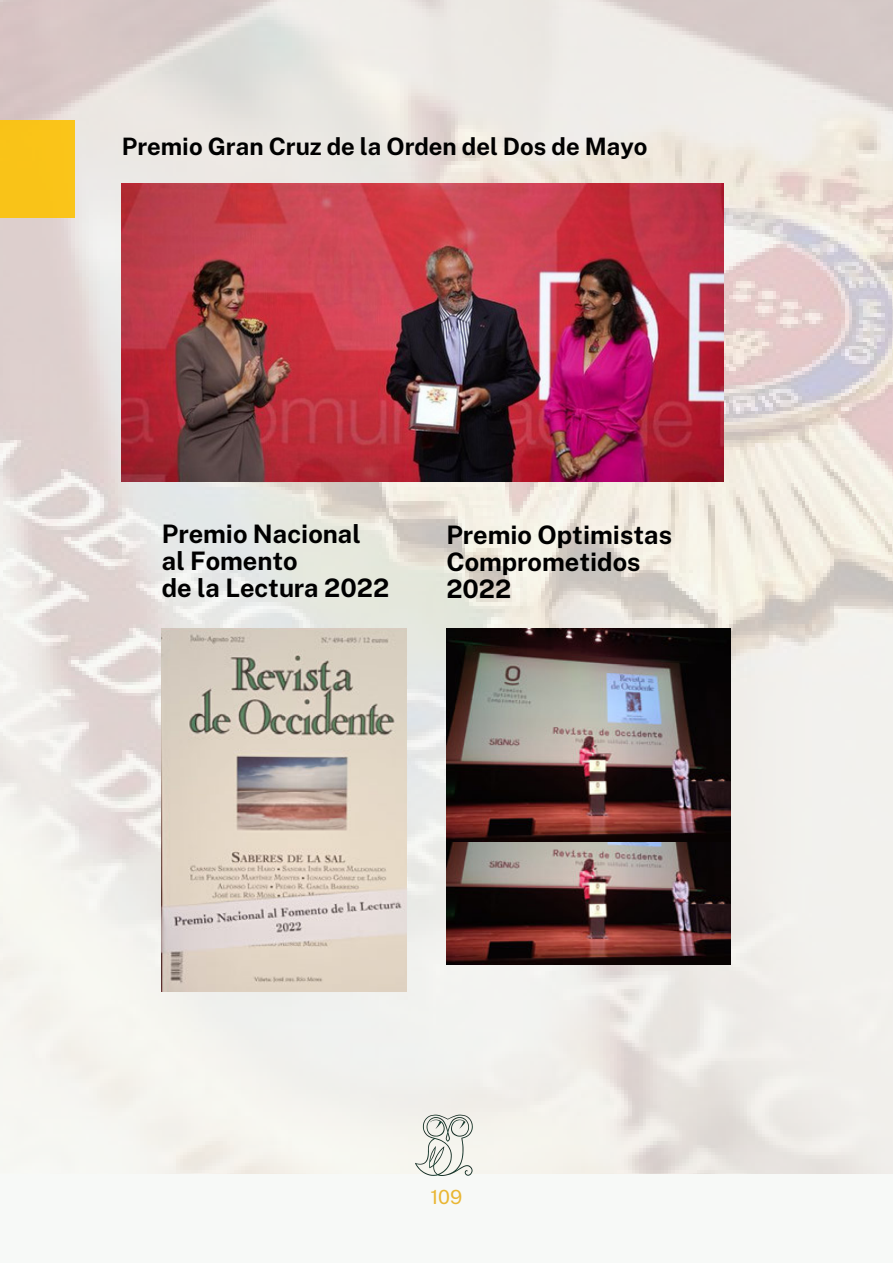
<style>
.page{position:relative;width:893px;height:1264px;background:#fff}
.page>*{position:absolute;margin:0;border:0;box-sizing:border-box;transform-origin:0 0}
.t1{font:700 25.5px/27px "Public Sans";color:#000}
.t2{font:700 24px "Public Sans";color:#000}
.t3{font:19.5px "Public Sans";color:#e9b632}
</style>
<div class="page">
<div style="left:0;top:0;width:892px;height:1262px;background:#f7f9f7"></div>
<img style="left:0;top:0;width:892px;height:1173px">
<div style="left:0;top:120px;width:75px;height:98px;background:#f9c318"></div>
<img style="left:122px;top:184px;width:601px;height:297px">
<img style="left:162px;top:628px;width:245px;height:363px">
<img style="left:446px;top:841px;width:284px;height:123px">
<img style="left:446px;top:628px;width:284px;height:213px">
<img style="left:413px;top:1114px;width:67px;height:62px">
<p class="t2" style="left:122px;top:132px;width:527px">Premio Gran Cruz de la Orden del Dos de Mayo</p>
<p class="t1" style="left:162px;top:520px;width:200px">Premio Nacional</p>
<p class="t1" style="left:162px;top:547px;width:137px">al Fomento</p>
<p class="t1" style="left:162px;top:574px;width:229px">de la Lectura 2022</p>
<p class="t1" style="left:446px;top:521px;width:227px">Premio Optimistas</p>
<p class="t1" style="left:446px;top:548px;width:196px">Comprometidos<br>2022</p>
<p class="t3" style="left:430px;top:1184px;width:34px">109</p>
</div>
